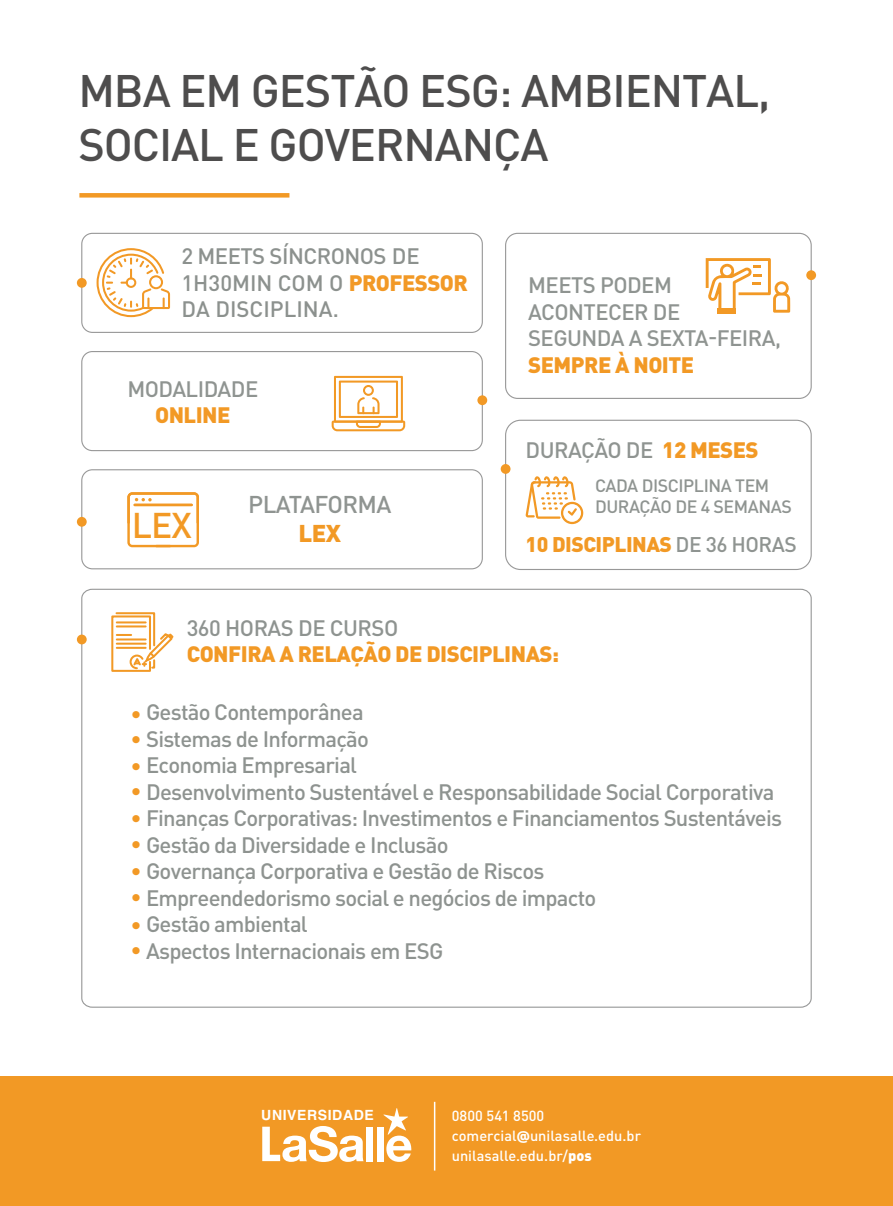
<style>
.page{position:relative;width:893px;height:1206px;background:#fff}
.page>*{position:absolute;margin:0;border:0;box-sizing:border-box;transform-origin:0 0}
.t1{font:500 45px/54px "DIN Pro";letter-spacing:-.025em;color:#4e4d4d}
.t2{font:500 35.25px "DIN Pro";color:#f29925}
.t3{font:500 24px "DIN Pro";letter-spacing:-.025em;color:#8f9491}
.t4{font:900 24px "DIN Pro";color:#f29925}
.t5{font:500 22.05px "DIN Pro";letter-spacing:-.035em;color:#8e9390}
.t6{font:500 22.05px/26.5px "DIN Pro";letter-spacing:-.025em;color:#8f9491}
.t7{font:500 22.05px/26.5px "DIN Pro";color:#8c918e}
.t8{font:900 22.05px "DIN Pro";letter-spacing:-.025em;color:#f29925}
.t9{font:900 21px "DIN Pro";letter-spacing:-.025em;color:#f29925}
.t10{font:500 17.7px/21.3px "DIN Pro";letter-spacing:-.025em;color:#8f9491}
.t11{font:500 14.55px/20px "DIN Pro";letter-spacing:.005em;color:#fff}
.t12{font:700 14.1px "Helvetica";letter-spacing:.04em;color:#fff}
.s1{font-weight:900;color:#f29926}
.s2{font-weight:900;color:#f29925}
.s3{font-weight:500;color:#8f9491}
.s4{color:#f29925}
.s5{font-family:"DIN2014";font-weight:700}
.s6{font-weight:900}
</style>
<div class="page">
<div style="left:0;top:1077px;width:893px;height:129px;background:#f29925"></div>
<hr style="left:434px;top:1102px;width:1px;height:69px;background:#fff">
<div style="left:79px;top:193px;width:210px;height:5px;background:#f29925"></div>
<svg style="left:81px;top:588px;width:731px;height:420px"></svg>
<div style="left:77px;top:635px;width:10px;height:9px;background:#f29925;border-radius:50%"></div>
<svg style="left:110px;top:611px;width:65px;height:62px"></svg>
<svg style="left:262px;top:1126px;width:102px;height:36px"></svg>
<div style="left:366px;top:1127px;width:7px;height:34px;background:#fff"></div>
<div style="left:377px;top:1127px;width:7px;height:34px;background:#fff"></div>
<svg style="left:384px;top:1108px;width:28px;height:54px"></svg>
<svg style="left:332px;top:376px;width:73px;height:55px"></svg>
<div style="left:505px;top:420px;width:307px;height:150px;border:1px solid #989898;border-radius:15px"></div>
<div style="left:505px;top:233px;width:307px;height:166px;border:1px solid #989898;border-radius:12px"></div>
<div style="left:81px;top:351px;width:402px;height:100px;border:1px solid #989898;border-radius:11px"></div>
<div style="left:81px;top:469px;width:402px;height:100px;border:1px solid #989898;border-radius:11px"></div>
<div style="left:81px;top:233px;width:402px;height:100px;border:1px solid #989898;border-radius:11px"></div>
<div style="left:501px;top:464px;width:9px;height:10px;background:#f29925;border-radius:50%"></div>
<div style="left:806px;top:270px;width:10px;height:10px;background:#f29925;border-radius:50%"></div>
<div style="left:77px;top:517px;width:10px;height:10px;background:#f29925;border-radius:50%"></div>
<div style="left:77px;top:278px;width:10px;height:10px;background:#f29925;border-radius:50%"></div>
<div style="left:477px;top:395px;width:10px;height:10px;background:#f29925;border-radius:50%"></div>
<svg style="left:526px;top:476px;width:57px;height:48px"></svg>
<div style="left:718px;top:308px;width:18px;height:6px;background:#f29925"></div>
<svg style="left:706px;top:258px;width:84px;height:55px"></svg>
<svg style="left:127px;top:492px;width:72px;height:55px"></svg>
<hr style="left:134px;top:504px;width:59px;height:2px;background:#f29925">
<svg style="left:97px;top:248px;width:73px;height:69px"></svg>
<h1 class="t1" style="left:78px;top:62px;width:693px">MBA EM GESTÃO ESG: AMBIENTAL,<br>SOCIAL E GOVERNANÇA</h1>
<p class="t7" style="left:182px;top:242px;width:288px">2 MEETS SÍNCRONOS DE<br>1H30MIN COM O <span class="s1">PROFESSOR<br></span>DA DISCIPLINA.</p>
<p class="t6" style="left:127px;top:375px;width:132px">MODALIDADE</p>
<p class="t8" style="left:155px;top:400px;width:77px">ONLINE</p>
<p class="t3" style="left:248px;top:488px;width:145px">PLATAFORMA</p>
<h2 class="t2" style="left:132px;top:502px;width:62px">LEX</h2>
<p class="t4" style="left:299px;top:517px;width:44px">LEX</p>
<p class="t6" style="left:528px;top:271px;width:254px">MEETS PODEM<br>ACONTECER DE<br>SEGUNDA A SEXTA-FEIRA,</p>
<p class="t8" style="left:528px;top:350px;width:168px">SEMPRE À NOITE</p>
<p class="t6" style="left:526px;top:436px;width:235px">DURAÇÃO DE <span class="s2">12 MESES</span></p>
<p class="t10" style="left:595px;top:474px;width:198px">CADA DISCIPLINA TEM<br>DURAÇÃO DE 4 SEMANAS</p>
<p class="t9" style="left:526px;top:530px;width:273px">10 DISCIPLINAS <span class="s3">DE 36 HORAS</span></p>
<p class="t5" style="left:187px;top:613px;width:213px">360 HORAS DE CURSO</p>
<p class="t8" style="left:187px;top:639px;width:374px">CONFIRA A RELAÇÃO DE DISCIPLINAS:</p>
<p class="t5" style="left:131px;top:697px;width:235px"><span class="s4">•</span> Gestão Contemporânea</p>
<p class="t5" style="left:131px;top:724px;width:240px"><span class="s4">•</span> Sistemas de Informação</p>
<p class="t5" style="left:131px;top:750px;width:228px"><span class="s4">•</span> Economia Empresarial</p>
<p class="t5" style="left:131px;top:777px;width:645px"><span class="s4">•</span> Desenvolvimento Sustentável e Responsabilidade Social Corporativa</p>
<p class="t5" style="left:131px;top:803px;width:653px"><span class="s4">•</span> Finanças Corporativas: Investimentos e Financiamentos Sustentáveis</p>
<p class="t5" style="left:131px;top:830px;width:319px"><span class="s4">•</span> Gestão da Diversidade e Inclusão</p>
<p class="t5" style="left:131px;top:856px;width:415px"><span class="s4">•</span> Governança Corporativa e Gestão de Riscos</p>
<p class="t5" style="left:131px;top:883px;width:467px"><span class="s4">•</span> Empreendedorismo social e negócios de impacto</p>
<p class="t5" style="left:131px;top:909px;width:179px"><span class="s4">•</span> Gestão ambiental</p>
<p class="t5" style="left:131px;top:936px;width:314px"><span class="s4">•</span> Aspectos Internacionais em ESG</p>
<p class="t12" style="left:261px;top:1106px;width:114px">UNIVERSIDADE</p>
<p class="t11" style="left:452px;top:1105px;width:191px">0800 541 8500 comercial<span class="s5">@</span>unilasalle.edu.br unilasalle.edu.br/<span class="s6">pos</span></p>
</div>
